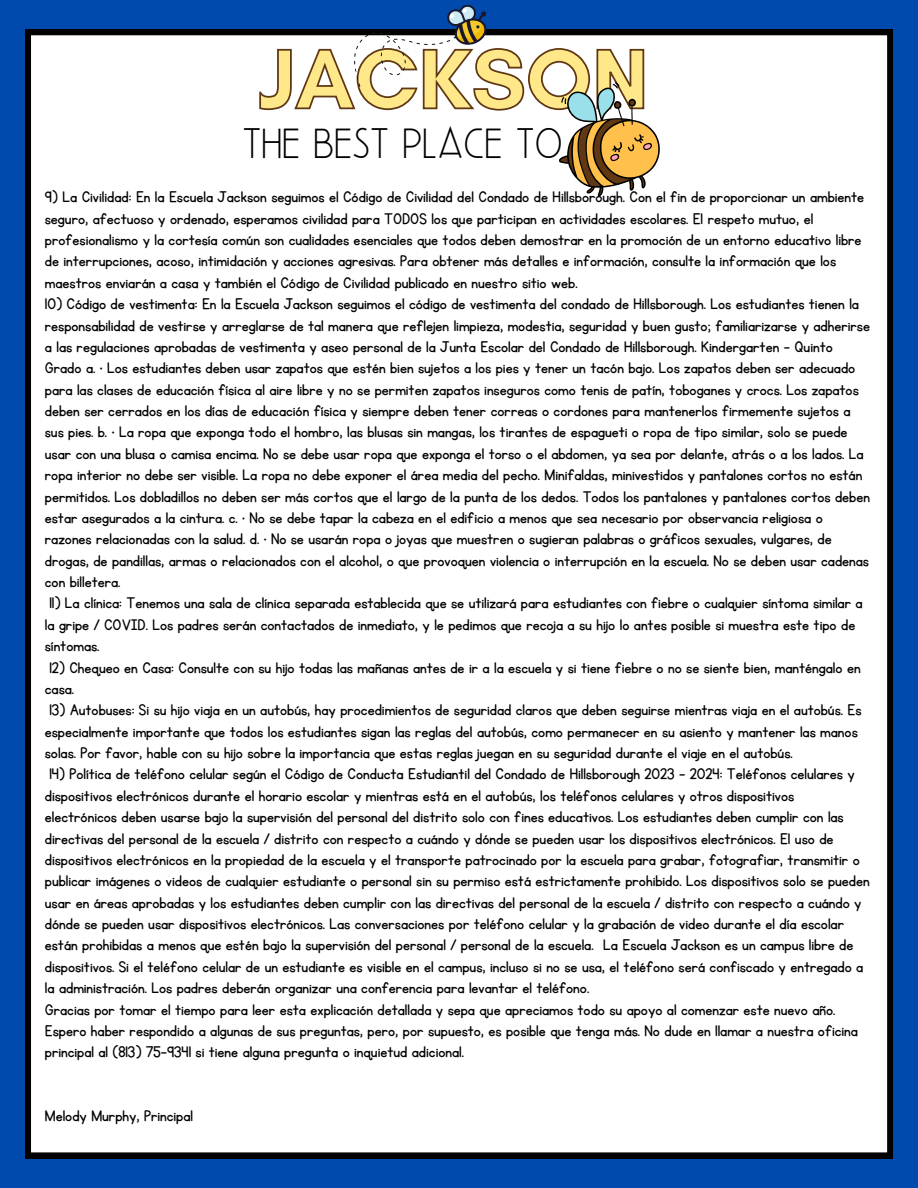
<style>
.page{position:relative;width:918px;height:1188px;background:#004aad}
.page>*{position:absolute;margin:0;border:0;box-sizing:border-box;transform-origin:0 0}
.t1{font:700 86.1px "Glacial Indifference";color:#ffe889}
.t2{font:44.85px "Beauty Salon Sans";color:#000}
.t3{font:18px/21.3px "KG Primary Penmanship";color:#000}
</style>
<div class="page">
<div style="left:25px;top:30px;width:868px;height:1128px;background:#fff"></div>
<svg style="left:258px;top:4px;width:406px;height:197px;background:#c8cdd2"></svg>
<p class="t1" style="left:258px;top:27px;width:392px">JACKSON</p>
<p class="t2" style="left:243px;top:119px;width:322px">THE BEST PLACE TO</p>
<p class="t3" style="left:45px;top:187px;width:821px">9) La Civilidad: En la Escuela Jackson seguimos el Código de Civilidad del Condado de Hillsborough. Con el fin de proporcionar un ambiente seguro, afectuoso y ordenado, esperamos civilidad para TODOS los que participan en actividades escolares. El respeto mutuo, el profesionalismo y la cortesía común son cualidades esenciales que todos deben demostrar en la promoción de un entorno educativo libre de interrupciones, acoso, intimidación y acciones agresivas. Para obtener más detalles e información, consulte la información que los maestros enviarán a casa y también el Código de Civilidad publicado en nuestro sitio web.</p>
<p class="t3" style="left:45px;top:294px;width:827px">10) Código de vestimenta: En la Escuela Jackson seguimos el código de vestimenta del condado de Hillsborough. Los estudiantes tienen la responsabilidad de vestirse y arreglarse de tal manera que reflejen limpieza, modestia, seguridad y buen gusto; familiarizarse y adherirse a las regulaciones aprobadas de vestimenta y aseo personal de la Junta Escolar del Condado de Hillsborough. Kindergarten – Quinto Grado a. • Los estudiantes deben usar zapatos que estén bien sujetos a los pies y tener un tacón bajo. Los zapatos deben ser adecuado para las clases de educación física al aire libre y no se permiten zapatos inseguros como tenis de patín, toboganes y crocs. Los zapatos deben ser cerrados en los días de educación física y siempre deben tener correas o cordones para mantenerlos firmemente sujetos a sus pies. b. • La ropa que exponga todo el hombro, las blusas sin mangas, los tirantes de espagueti o ropa de tipo similar, solo se puede usar con una blusa o camisa encima. No se debe usar ropa que exponga el torso o el abdomen, ya sea por delante, atrás o a los lados. La ropa interior no debe ser visible. La ropa no debe exponer el área media del pecho. Minifaldas, minivestidos y pantalones cortos no están permitidos. Los dobladillos no deben ser más cortos que el largo de la punta de los dedos. Todos los pantalones y pantalones cortos deben estar asegurados a la cintura. c. • No se debe tapar la cabeza en el edificio a menos que sea necesario por observancia religiosa o razones relacionadas con la salud. d. • No se usarán ropa o joyas que muestren o sugieran palabras o gráficos sexuales, vulgares, de drogas, de pandillas, armas o relacionados con el alcohol, o que provoquen violencia o interrupción en la escuela. No se deben usar cadenas con billetera.</p>
<p class="t3" style="left:45px;top:593px;width:819px">11) La clínica: Tenemos una sala de clínica separada establecida que se utilizará para estudiantes con fiebre o cualquier síntoma similar a la gripe / COVID. Los padres serán contactados de inmediato, y le pedimos que recoja a su hijo lo antes posible si muestra este tipo de síntomas.</p>
<p class="t3" style="left:45px;top:657px;width:817px">12) Chequeo en Casa: Consulte con su hijo todas las mañanas antes de ir a la escuela y si tiene fiebre o no se siente bien, manténgalo en casa.</p>
<p class="t3" style="left:45px;top:700px;width:818px">13) Autobuses: Si su hijo viaja en un autobús, hay procedimientos de seguridad claros que deben seguirse mientras viaja en el autobús. Es especialmente importante que todos los estudiantes sigan las reglas del autobús, como permanecer en su asiento y mantener las manos solas. Por favor, hable con su hijo sobre la importancia que estas reglas juegan en su seguridad durante el viaje en el autobús.</p>
<p class="t3" style="left:45px;top:764px;width:826px">14) Política de teléfono celular según el Código de Conducta Estudiantil del Condado de Hillsborough 2023 - 2024: Teléfonos celulares y dispositivos electrónicos durante el horario escolar y mientras está en el autobús, los teléfonos celulares y otros dispositivos electrónicos deben usarse bajo la supervisión del personal del distrito solo con fines educativos. Los estudiantes deben cumplir con las directivas del personal de la escuela / distrito con respecto a cuándo y dónde se pueden usar los dispositivos electrónicos. El uso de dispositivos electrónicos en la propiedad de la escuela y el transporte patrocinado por la escuela para grabar, fotografiar, transmitir o publicar imágenes o videos de cualquier estudiante o personal sin su permiso está estrictamente prohibido. Los dispositivos solo se pueden usar en áreas aprobadas y los estudiantes deben cumplir con las directivas del personal de la escuela / distrito con respecto a cuándo y dónde se pueden usar dispositivos electrónicos. Las conversaciones por teléfono celular y la grabación de video durante el día escolar están prohibidas a menos que estén bajo la supervisión del personal / personal de la escuela. La Escuela Jackson es un campus libre de dispositivos. Si el teléfono celular de un estudiante es visible en el campus, incluso si no se usa, el teléfono será confiscado y entregado a la administración. Los padres deberán organizar una conferencia para levantar el teléfono.</p>
<p class="t3" style="left:45px;top:999px;width:815px">Gracias por tomar el tiempo para leer esta explicación detallada y sepa que apreciamos todo su apoyo al comenzar este nuevo año.<br>Espero haber respondido a algunas de sus preguntas, pero, por supuesto, es posible que tenga más. No dude en llamar a nuestra oficina principal al (813) 75-9341 si tiene alguna pregunta o inquietud adicional.</p>
<p class="t3" style="left:45px;top:1106px;width:150px">Melody Murphy, Principal</p>
</div>
